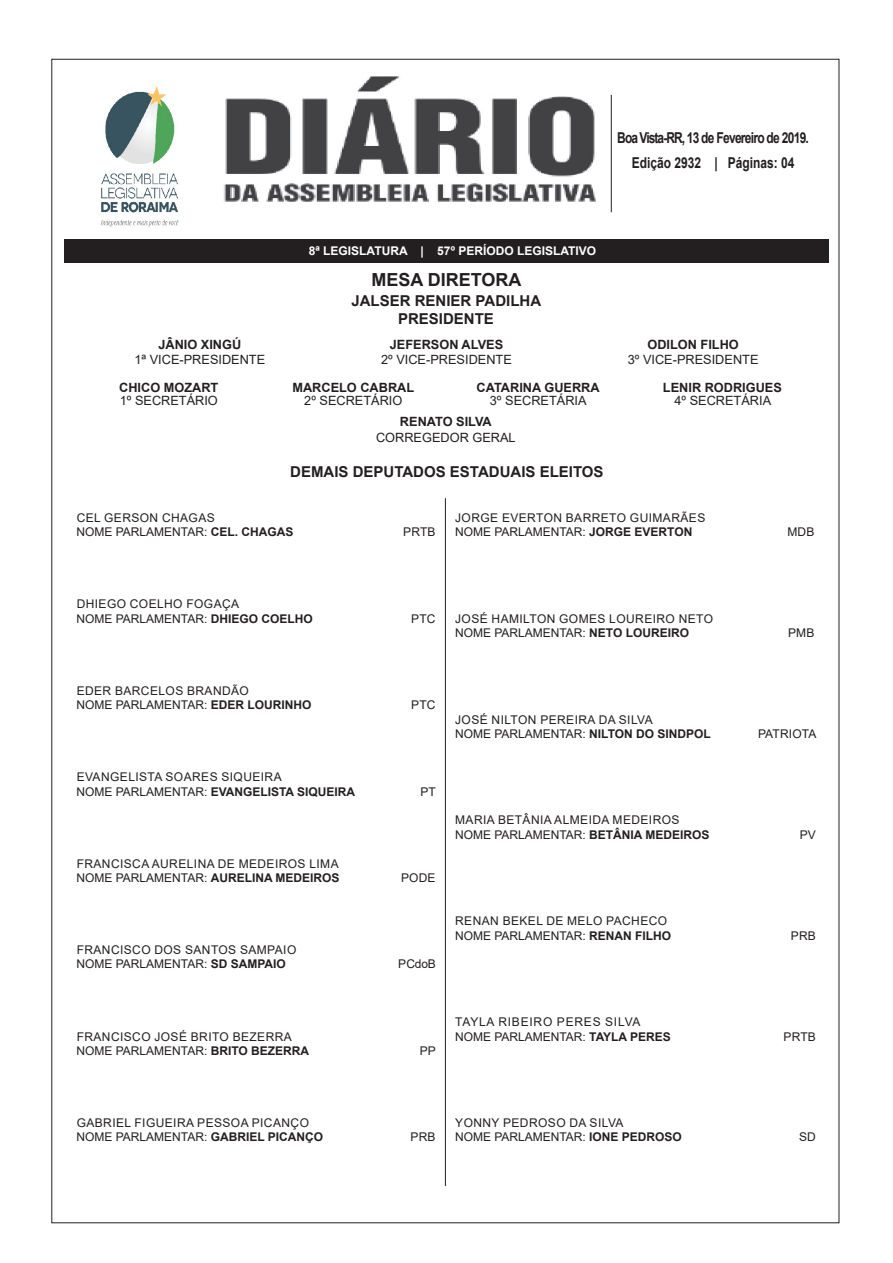
<style>
.page{position:relative;width:893px;height:1263px;background:#fff}
.page>*{position:absolute;margin:0;border:0;box-sizing:border-box;transform-origin:0 0}
.t1{font:700 18px "Arial";color:#231f20}
.t2{font:700 15px "Arial";color:#231f20}
.t3{font:700 15px "Arial";letter-spacing:-.06em;color:#231f20;scale:.8 1}
.t4{font:700 15px "Arial";color:#231f20;scale:.8 1}
.t5{font:12.75px "Arial";color:#231f20}
.t6{font:700 12.75px "Arial";color:#231f20}
.t7{font:12px "Arial";color:#231f20}
.t8{font:12px "Arial";letter-spacing:.035em;color:#231f20}
.t9{font:700 12px "Arial";color:#fff}
.t10{font:700 12px "Arial";color:#231f20}
.t11{font:12px "Arial";letter-spacing:.065em;color:#231f20}
.t12{font:12px "Arial";letter-spacing:.015em;color:#231f20}
.s1{font-weight:700}
.s2{font-weight:400}
</style>
<div class="page">
<div style="left:64px;top:239px;width:765px;height:24px;background:#231f20"></div>
<hr style="left:611px;top:95px;width:1px;height:117px;background:#231f20">
<img style="left:223px;top:76px;width:373px;height:126px">
<img style="left:101px;top:86px;width:78px;height:141px">
<hr style="left:445px;top:498px;width:1px;height:688px;background:#231f20">
<p class="t3" style="left:617px;top:128px;width:241px">Boa Vista-RR, 13 de Fevereiro de 2019.</p>
<p class="t4" style="left:632px;top:152px;width:205px">Edição 2932 | Páginas: 04</p>
<p class="t6" style="left:158px;top:336px;width:84px">JÂNIO XINGÚ</p>
<p class="t5" style="left:134px;top:351px;width:132px">1ª VICE-PRESIDENTE</p>
<p class="t6" style="left:119px;top:378px;width:101px">CHICO MOZART</p>
<p class="t5" style="left:120px;top:392px;width:100px">1º SECRETÁRIO</p>
<p class="t9" style="left:309px;top:242px;width:289px">8ª LEGISLATURA | 57º PERÍODO LEGISLATIVO</p>
<p class="t1" style="left:371px;top:267px;width:152px">MESA DIRETORA</p>
<p class="t2" style="left:351px;top:290px;width:191px">JALSER RENIER PADILHA</p>
<p class="t2" style="left:398px;top:308px;width:97px">PRESIDENTE</p>
<p class="t6" style="left:390px;top:336px;width:115px">JEFERSON ALVES</p>
<p class="t5" style="left:381px;top:351px;width:132px">2º VICE-PRESIDENTE</p>
<p class="t6" style="left:292px;top:378px;width:123px">MARCELO CABRAL</p>
<p class="t5" style="left:304px;top:392px;width:100px">2º SECRETÁRIO</p>
<p class="t6" style="left:477px;top:378px;width:125px">CATARINA GUERRA</p>
<p class="t5" style="left:490px;top:392px;width:98px">3º SECRETÁRIA</p>
<p class="t6" style="left:400px;top:413px;width:93px">RENATO SILVA</p>
<p class="t5" style="left:376px;top:428px;width:141px">CORREGEDOR GERAL</p>
<p class="t2" style="left:290px;top:462px;width:315px">DEMAIS DEPUTADOS ESTADUAIS ELEITOS</p>
<p class="t6" style="left:647px;top:336px;width:93px">ODILON FILHO</p>
<p class="t5" style="left:628px;top:351px;width:132px">3º VICE-PRESIDENTE</p>
<p class="t6" style="left:663px;top:378px;width:121px">LENIR RODRIGUES</p>
<p class="t5" style="left:674px;top:392px;width:98px">4º SECRETÁRIA</p>
<p class="t8" style="left:77px;top:509px;width:140px">CEL GERSON CHAGAS</p>
<p class="t7" style="left:76px;top:524px;width:218px">NOME PARLAMENTAR: <span class="s1">CEL. CHAGAS</span></p>
<p class="t8" style="left:77px;top:596px;width:164px">DHIEGO COELHO FOGAÇA</p>
<p class="t7" style="left:76px;top:610px;width:238px">NOME PARLAMENTAR: <span class="s1">DHIEGO COELHO</span></p>
<p class="t8" style="left:77px;top:682px;width:174px">EDER BARCELOS BRANDÃO</p>
<p class="t7" style="left:76px;top:697px;width:236px">NOME PARLAMENTAR: <span class="s1">EDER LOURINHO</span></p>
<p class="t8" style="left:77px;top:769px;width:207px">EVANGELISTA SOARES SIQUEIRA</p>
<p class="t10" style="left:76px;top:783px;width:280px"><span class="s2">NOME PARLAMENTAR:</span> EVANGELISTA SIQUEIRA</p>
<p class="t8" style="left:77px;top:855px;width:263px">FRANCISCA AURELINA DE MEDEIROS LIMA</p>
<p class="t7" style="left:76px;top:869px;width:265px">NOME PARLAMENTAR: <span class="s1">AURELINA MEDEIROS</span></p>
<p class="t8" style="left:77px;top:941px;width:221px">FRANCISCO DOS SANTOS SAMPAIO</p>
<p class="t7" style="left:76px;top:956px;width:211px">NOME PARLAMENTAR: <span class="s1">SD SAMPAIO</span></p>
<p class="t8" style="left:77px;top:1028px;width:217px">FRANCISCO JOSÉ BRITO BEZERRA</p>
<p class="t7" style="left:76px;top:1042px;width:234px">NOME PARLAMENTAR: <span class="s1">BRITO BEZERRA</span></p>
<p class="t8" style="left:77px;top:1114px;width:234px">GABRIEL FIGUEIRA PESSOA PICANÇO</p>
<p class="t7" style="left:76px;top:1129px;width:248px">NOME PARLAMENTAR: <span class="s1">GABRIEL PICANÇO</span></p>
<p class="t8" style="left:403px;top:524px;width:34px">PRTB</p>
<p class="t8" style="left:455px;top:509px;width:252px">JORGE EVERTON BARRETO GUIMARÃES</p>
<p class="t7" style="left:455px;top:524px;width:239px">NOME PARLAMENTAR: <span class="s1">JORGE EVERTON</span></p>
<p class="t8" style="left:411px;top:610px;width:26px">PTC</p>
<p class="t8" style="left:455px;top:610px;width:259px">JOSÉ HAMILTON GOMES LOUREIRO NETO</p>
<p class="t7" style="left:455px;top:625px;width:236px">NOME PARLAMENTAR: <span class="s1">NETO LOUREIRO</span></p>
<p class="t8" style="left:411px;top:697px;width:26px">PTC</p>
<p class="t8" style="left:420px;top:783px;width:17px">PT</p>
<p class="t8" style="left:401px;top:869px;width:36px">PODE</p>
<p class="t8" style="left:398px;top:956px;width:39px">PCdoB</p>
<p class="t8" style="left:420px;top:1042px;width:18px">PP</p>
<p class="t8" style="left:455px;top:711px;width:199px">JOSÉ NILTON PEREIRA DA SILVA</p>
<p class="t7" style="left:455px;top:725px;width:257px">NOME PARLAMENTAR: <span class="s1">NILTON DO SINDPOL</span></p>
<p class="t8" style="left:455px;top:812px;width:226px">MARIA BETÂNIA ALMEIDA MEDEIROS</p>
<p class="t7" style="left:455px;top:826px;width:256px">NOME PARLAMENTAR: <span class="s1">BETÂNIA MEDEIROS</span></p>
<p class="t8" style="left:455px;top:913px;width:213px">RENAN BEKEL DE MELO PACHECO</p>
<p class="t7" style="left:455px;top:927px;width:218px">NOME PARLAMENTAR: <span class="s1">RENAN FILHO</span></p>
<p class="t11" style="left:455px;top:1013px;width:187px">TAYLA RIBEIRO PERES SILVA</p>
<p class="t7" style="left:455px;top:1028px;width:217px">NOME PARLAMENTAR: <span class="s1">TAYLA PERES</span></p>
<p class="t8" style="left:411px;top:1129px;width:27px">PRB</p>
<p class="t8" style="left:455px;top:1114px;width:170px">YONNY PEDROSO DA SILVA</p>
<p class="t7" style="left:455px;top:1129px;width:228px">NOME PARLAMENTAR: <span class="s1">IONE PEDROSO</span></p>
<p class="t8" style="left:787px;top:524px;width:29px">MDB</p>
<p class="t8" style="left:788px;top:625px;width:28px">PMB</p>
<p class="t12" style="left:758px;top:725px;width:60px">PATRIOTA</p>
<p class="t8" style="left:800px;top:826px;width:18px">PV</p>
<p class="t8" style="left:791px;top:927px;width:27px">PRB</p>
<p class="t8" style="left:784px;top:1028px;width:34px">PRTB</p>
<p class="t8" style="left:799px;top:1129px;width:18px">SD</p>
</div>
